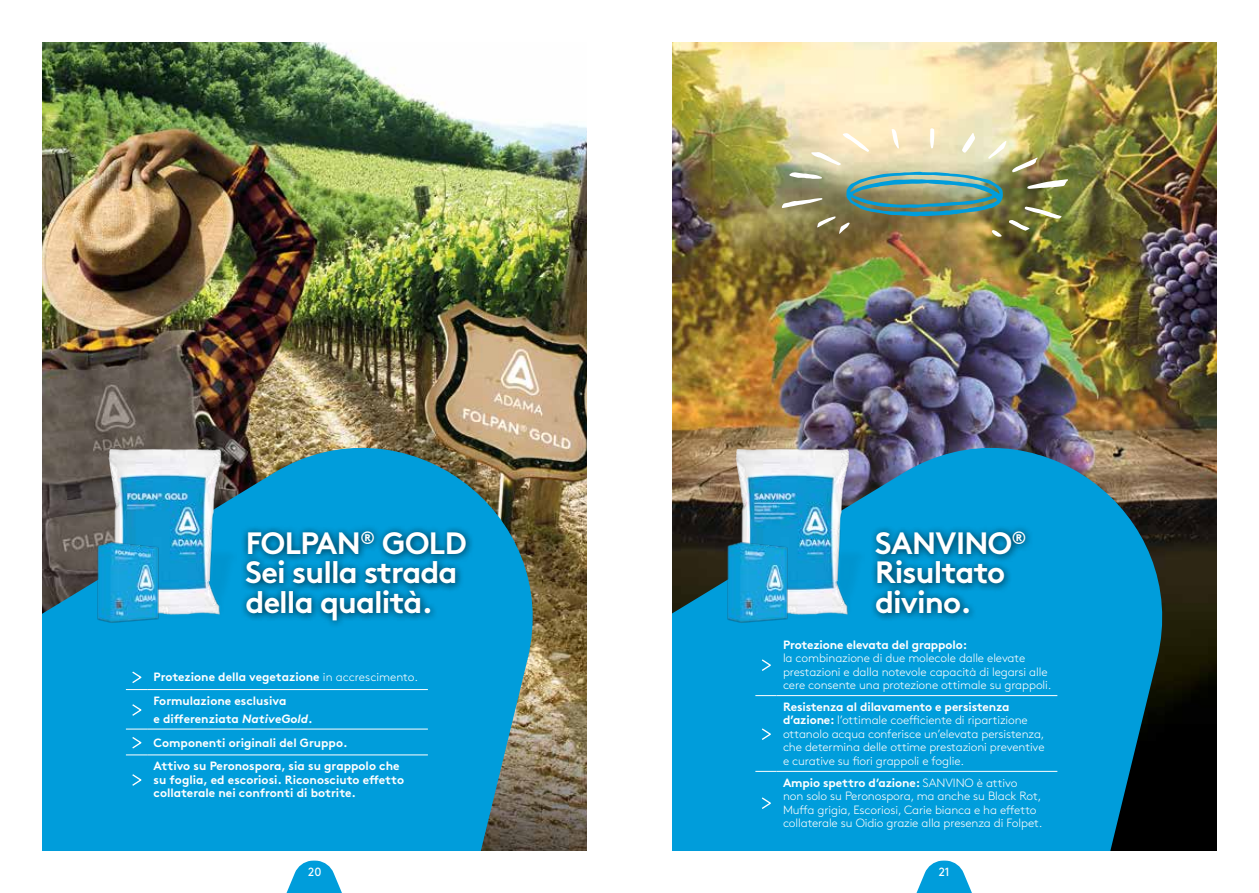
<style>
.page{position:relative;width:1259px;height:893px;background:#fff}
.page>*{position:absolute;margin:0;border:0;box-sizing:border-box;transform-origin:0 0}
.t1{font:700 30.9px/29.1px "Brown Std";letter-spacing:-.03em;color:#fff}
.t2{font:300 12px/13.5px "Brown Std";letter-spacing:-.01em;color:#fff}
.t3{font:700 12px/23.9px "Brown Std";color:#fff}
.t4{font:11.85px "Brown Std";color:#fff}
.s1{font-weight:300}
.s2{font-family:"Brown Pro";font-style:italic}
.s3{font-weight:700}
</style>
<div class="page">
<svg style="left:286px;top:861px;width:56px;height:32px"></svg>
<svg style="left:916px;top:861px;width:56px;height:32px"></svg>
<img style="left:672px;top:43px;width:544px;height:807px">
<img style="left:781px;top:128px;width:287px;height:109px">
<img style="left:43px;top:43px;width:544px;height:807px">
<svg style="left:672px;top:436px;width:519px;height:414px;background:#0e87b5"></svg>
<svg style="left:43px;top:436px;width:518px;height:414px;background:#1c91ba"></svg>
<div style="left:869px;top:525px;width:165px;height:97px;background:#000;opacity:.75"></div>
<div style="left:240px;top:525px;width:234px;height:104px;background:#000;opacity:.75"></div>
<hr style="left:776px;top:695px;width:281px;height:1px;background:#fff">
<hr style="left:776px;top:771px;width:281px;height:1px;background:#fff">
<svg style="left:755px;top:695px;width:21px;height:1px"></svg>
<svg style="left:755px;top:771px;width:21px;height:1px"></svg>
<svg style="left:760px;top:658px;width:13px;height:14px"></svg>
<svg style="left:760px;top:727px;width:13px;height:14px"></svg>
<svg style="left:760px;top:796px;width:13px;height:14px"></svg>
<hr style="left:147px;top:689px;width:281px;height:1px;background:#fff">
<hr style="left:147px;top:729px;width:281px;height:1px;background:#fff">
<hr style="left:147px;top:755px;width:281px;height:1px;background:#fff">
<svg style="left:126px;top:729px;width:21px;height:1px"></svg>
<svg style="left:126px;top:670px;width:21px;height:20px"></svg>
<svg style="left:131px;top:703px;width:12px;height:14px"></svg>
<svg style="left:126px;top:736px;width:21px;height:20px"></svg>
<svg style="left:131px;top:773px;width:12px;height:14px"></svg>
<img style="left:84px;top:442px;width:153px;height:184px">
<img style="left:94px;top:540px;width:69px;height:86px">
<img style="left:712px;top:442px;width:152px;height:184px">
<img style="left:723px;top:540px;width:69px;height:86px">
<h1 class="t1" style="left:246px;top:529px;width:223px">FOLPAN<sup>®</sup> GOLD<br>Sei sulla strada della qualità.</h1>
<p class="t3" style="left:153px;top:665px;width:266px">Protezione della vegetazione <span class="s1">in accrescimento.<br></span>Formulazione esclusiva</p>
<p class="t3" style="left:153px;top:706px;width:248px">e differenziata <span class="s2">NativeGold</span>.<br>Componenti originali del Gruppo.<br>Attivo su Peronospora, sia su grappolo che</p>
<p class="t3" style="left:153px;top:773px;width:252px;line-height:13.5px">su foglia, ed escoriosi. Riconosciuto effetto collaterale nei confronti di botrite.</p>
<h1 class="t1" style="left:875px;top:529px;width:153px">SANVINO<sup>®<br></sup>Risultato divino.</h1>
<p class="t3" style="left:783px;top:632px;width:186px">Protezione elevata del grappolo:</p>
<p class="t2" style="left:783px;top:651px;width:270px">la combinazione di due molecole dalle elevate prestazioni e dalla notevole capacità di legarsi alle cere consente una protezione ottimale su grappoli.</p>
<p class="t2" style="left:783px;top:700px;width:263px"><span class="s3">Resistenza al dilavamento e persistenza d’azione:</span> l’ottimale coefficiente di ripartizione ottanolo acqua conferisce un’elevata persistenza, che determina delle ottime prestazioni preventive e curative su fiori grappoli e foglie.</p>
<p class="t2" style="left:783px;top:776px;width:261px"><span class="s3">Ampio spettro d’azione:</span> SANVINO è attivo<br>non solo su Peronospora, ma anche su Black Rot, Muffa grigia, Escoriosi, Carie bianca e ha effetto collaterale su Oidio grazie alla presenza di Folpet.</p>
<p class="t4" style="left:308px;top:865px;width:15px">20</p>
<p class="t4" style="left:938px;top:865px;width:12px">21</p>
</div>
